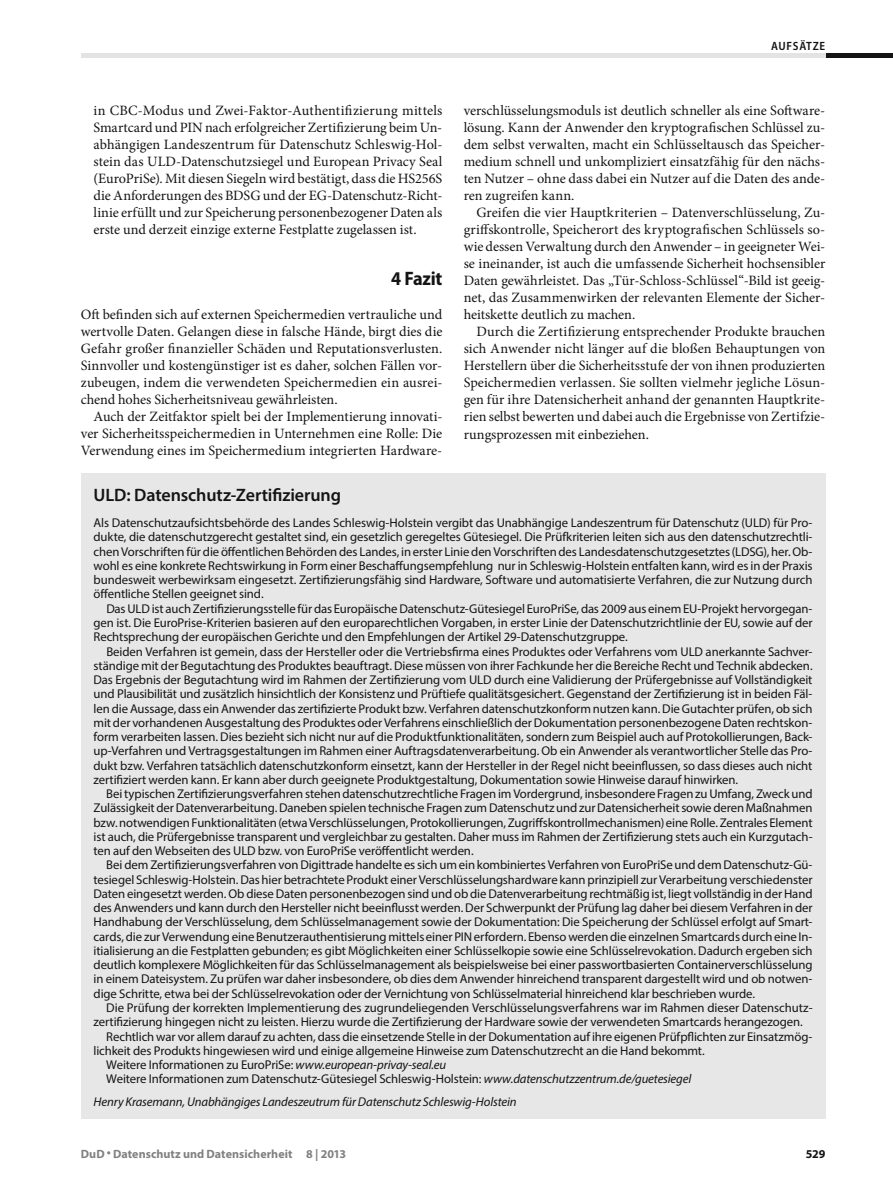
<style>
.page{position:relative;width:893px;height:1187px;background:#fff}
.page>*{position:absolute;margin:0;border:0;box-sizing:border-box;transform-origin:0 0}
.t1{font:700 semi-condensed 19.5px "Myriad Pro";letter-spacing:-.01em;color:#131413}
.t2{font:600 18px "Myriad Pro";letter-spacing:-.005em;color:#131413}
.t3{font:14.25px/17px "Minion Pro";letter-spacing:-.005em;color:#131413;text-align:justify}
.t4{font:12.75px/14.2px "Myriad Pro";letter-spacing:-.01em;color:#131413;text-align:justify}
.t5{font:italic 12.75px "Myriad Pro";letter-spacing:-.01em;color:#131413}
.t6{font:700 12px "Myriad Pro";letter-spacing:.005em;color:#818181}
.t7{font:600 semi-condensed 12px "Myriad Pro";letter-spacing:.06em;color:#131413}
.t8{font:700 12px "Myriad Pro";color:#131413}
.s1{font-style:italic}
</style>
<div class="page">
<div style="left:81px;top:474px;width:744px;height:645px;background:#e7e7e8"></div>
<div style="left:825px;top:53px;width:67px;height:5px;background:#131413"></div>
<div style="left:81px;top:53px;width:744px;height:5px;background:#e3e3e3"></div>
<p class="t7" style="left:771px;top:41px;width:55px">AUFSÄTZE</p>
<p class="t3" style="left:94px;top:103px;width:350px">in CBC-Modus und Zwei-Faktor-Authentifizierung mittels Smartcard und PIN nach erfolgreicher Zertifizierung beim Un&shy;abhängigen Landeszentrum für Datenschutz Schleswig-Hol&shy;stein das ULD-Datenschutzsiegel und European Privacy Seal (EuroPriSe). Mit diesen Siegeln wird bestätigt, dass die HS256S die Anforderungen des BDSG und der EG-Datenschutz-Richt&shy;linie erfüllt und zur Speicherung personenbezogener Daten als erste und derzeit einzige externe Festplatte zugelassen ist.</p>
<h1 class="t1" style="left:391px;top:271px;width:53px">4 Fazit</h1>
<p class="t3" style="left:81px;top:307px;width:363px">Oft befinden sich auf externen Speichermedien vertrauliche und wertvolle Daten. Gelangen diese in falsche Hände, birgt dies die Gefahr großer finanzieller Schäden und Reputationsverlusten.<br>Sinnvoller und kostengünstiger ist es daher, solchen Fällen vor&shy;zubeugen, indem die verwendeten Speichermedien ein ausrei&shy;chend hohes Sicherheitsniveau gewährleisten.</p>
<p class="t3" style="left:81px;top:409px;width:363px;text-indent:13px">Auch der Zeitfaktor spielt bei der Implementierung innovati&shy;ver Sicherheitsspeichermedien in Unternehmen eine Rolle: Die Verwendung eines im Speichermedium integrierten Hardware-</p>
<p class="t3" style="left:463px;top:103px;width:363px">verschlüsselungsmoduls ist deutlich schneller als eine Software&shy;lösung. Kann der Anwender den kryptografischen Schlüssel zu&shy;dem selbst verwalten, macht ein Schlüsseltausch das Speicher&shy;medium schnell und unkompliziert einsatzfähig für den nächs&shy;ten Nutzer – ohne dass dabei ein Nutzer auf die Daten des ande&shy;ren zugreifen kann.</p>
<p class="t3" style="left:463px;top:205px;width:363px;text-indent:13px">Greifen die vier Hauptkriterien – Datenverschlüsselung, Zu&shy;griffskontrolle, Speicherort des kryptografischen Schlüssels so&shy;wie dessen Verwaltung durch den Anwender – in geeigneter Wei&shy;se ineinander, ist auch die umfassende Sicherheit hochsensibler Daten gewährleistet. Das „Tür-Schloss-Schlüssel“-Bild ist geeig&shy;net, das Zusammenwirken der relevanten Elemente der Sicher&shy;heitskette deutlich zu machen.</p>
<p class="t3" style="left:463px;top:324px;width:363px;text-indent:13px">Durch die Zertifizierung entsprechender Produkte brauchen sich Anwender nicht länger auf die bloßen Behauptungen von Herstellern über die Sicherheitsstufe der von ihnen produzierten Speichermedien verlassen. Sie sollten vielmehr jegliche Lösun&shy;gen für ihre Datensicherheit anhand der genannten Hauptkrite&shy;rien selbst bewerten und dabei auch die Ergebnisse von Zertifzie&shy;rungsprozessen mit einbeziehen.</p>
<h2 class="t2" style="left:94px;top:488px;width:249px">ULD: Datenschutz-Zertifizierung</h2>
<p class="t4" style="left:94px;top:516px;width:720px">Als Datenschutzaufsichtsbehörde des Landes Schleswig-Holstein vergibt das Unabhängige Landeszentrum für Datenschutz (ULD) für Pro&shy;dukte, die datenschutzgerecht gestaltet sind, ein gesetzlich geregeltes Gütesiegel. Die Prüfkriterien leiten sich aus den datenschutzrechtli&shy;chen Vorschriften für die öffentlichen Behörden des Landes, in erster Linie den Vorschriften des Landesdatenschutzgesetztes (LDSG), her. Ob&shy;wohl es eine konkrete Rechtswirkung in Form einer Beschaffungsempfehlung nur in Schleswig-Holstein entfalten kann, wird es in der Praxis bundesweit werbewirksam eingesetzt. Zertifizierungsfähig sind Hardware, Software und automatisierte Verfahren, die zur Nutzung durch öffentliche Stellen geeignet sind.</p>
<p class="t4" style="left:94px;top:602px;width:720px;text-indent:13px">Das ULD ist auch Zertifizierungsstelle für das Europäische Datenschutz-Gütesiegel EuroPriSe, das 2009 aus einem EU-Projekt hervorgegan&shy;gen ist. Die EuroPrise-Kriterien basieren auf den europarechtlichen Vorgaben, in erster Linie der Datenschutzrichtlinie der EU, sowie auf der Rechtsprechung der europäischen Gerichte und den Empfehlungen der Artikel 29-Datenschutzgruppe.</p>
<p class="t4" style="left:94px;top:645px;width:720px;text-indent:13px">Beiden Verfahren ist gemein, dass der Hersteller oder die Vertriebsfirma eines Produktes oder Verfahrens vom ULD anerkannte Sachver&shy;ständige mit der Begutachtung des Produktes beauftragt. Diese müssen von ihrer Fachkunde her die Bereiche Recht und Technik abdecken.<br>Das Ergebnis der Begutachtung wird im Rahmen der Zertifizierung vom ULD durch eine Validierung der Prüfergebnisse auf Vollständigkeit und Plausibilität und zusätzlich hinsichtlich der Konsistenz und Prüftiefe qualitätsgesichert. Gegenstand der Zertifizierung ist in beiden Fäl&shy;len die Aussage, dass ein Anwender das zertifizierte Produkt bzw. Verfahren datenschutzkonform nutzen kann. Die Gutachter prüfen, ob sich mit der vorhandenen Ausgestaltung des Produktes oder Verfahrens einschließlich der Dokumentation personenbezogene Daten rechtskon&shy;form verarbeiten lassen. Dies bezieht sich nicht nur auf die Produktfunktionalitäten, sondern zum Beispiel auch auf Protokollierungen, Back&shy;up-Verfahren und Vertragsgestaltungen im Rahmen einer Auftragsdatenverarbeitung. Ob ein Anwender als verantwortlicher Stelle das Pro&shy;dukt bzw. Verfahren tatsächlich datenschutzkonform einsetzt, kann der Hersteller in der Regel nicht beeinflussen, so dass dieses auch nicht zertifiziert werden kann. Er kann aber durch geeignete Produktgestaltung, Dokumentation sowie Hinweise darauf hinwirken.</p>
<p class="t4" style="left:94px;top:787px;width:720px;text-indent:13px">Bei typischen Zertifizierungsverfahren stehen datenschutzrechtliche Fragen im Vordergrund, insbesondere Fragen zu Umfang, Zweck und Zulässigkeit der Datenverarbeitung. Daneben spielen technische Fragen zum Datenschutz und zur Datensicherheit sowie deren Maßnahmen bzw. notwendigen Funktionalitäten (etwa Verschlüsselungen, Protokollierungen, Zugriffskontrollmechanismen) eine Rolle. Zentrales Element ist auch, die Prüfergebnisse transparent und vergleichbar zu gestalten. Daher muss im Rahmen der Zertifizierung stets auch ein Kurzgutach&shy;ten auf den Webseiten des ULD bzw. von EuroPriSe veröffentlicht werden.</p>
<p class="t4" style="left:94px;top:858px;width:720px;text-indent:13px">Bei dem Zertifizierungsverfahren von Digittrade handelte es sich um ein kombiniertes Verfahren von EuroPriSe und dem Datenschutz-Gü&shy;tesiegel Schleswig-Holstein. Das hier betrachtete Produkt einer Verschlüsselungshardware kann prinzipiell zur Verarbeitung verschiedenster Daten eingesetzt werden. Ob diese Daten personenbezogen sind und ob die Datenverarbeitung rechtmäßig ist, liegt vollständig in der Hand des Anwenders und kann durch den Hersteller nicht beeinflusst werden. Der Schwerpunkt der Prüfung lag daher bei diesem Verfahren in der Handhabung der Verschlüsselung, dem Schlüsselmanagement sowie der Dokumentation: Die Speicherung der Schlüssel erfolgt auf Smart&shy;cards, die zur Verwendung eine Benutzerauthentisierung mittels einer PIN erfordern. Ebenso werden die einzelnen Smartcards durch eine In&shy;itialisierung an die Festplatten gebunden; es gibt Möglichkeiten einer Schlüsselkopie sowie eine Schlüsselrevokation. Dadurch ergeben sich deutlich komplexere Möglichkeiten für das Schlüsselmanagement als beispielsweise bei einer passwortbasierten Containerverschlüsselung in einem Dateisystem. Zu prüfen war daher insbesondere, ob dies dem Anwender hinreichend transparent dargestellt wird und ob notwen&shy;dige Schritte, etwa bei der Schlüsselrevokation oder der Vernichtung von Schlüsselmaterial hinreichend klar beschrieben wurde.</p>
<p class="t4" style="left:106px;top:1001px;width:707px">Die Prüfung der korrekten Implementierung des zugrundeliegenden Verschlüsselungsverfahrens war im Rahmen dieser Datenschutz-</p>
<p class="t4" style="left:94px;top:1015px;width:710px">zertifizierung hingegen nicht zu leisten. Hierzu wurde die Zertifizierung der Hardware sowie der verwendeten Smartcards herangezogen.</p>
<p class="t4" style="left:106px;top:1030px;width:707px">Rechtlich war vor allem darauf zu achten, dass die einsetzende Stelle in der Dokumentation auf ihre eigenen Prüfpflichten zur Einsatzmög-</p>
<p class="t4" style="left:94px;top:1044px;width:612px">lichkeit des Produkts hingewiesen wird und einige allgemeine Hinweise zum Datenschutzrecht an die Hand bekommt.</p>
<p class="t4" style="left:106px;top:1058px;width:341px">Weitere Informationen zu EuroPriSe: <span class="s1">www.european-privay-seal.eu</span></p>
<p class="t4" style="left:106px;top:1072px;width:586px">Weitere Informationen zum Datenschutz-Gütesiegel Schleswig-Holstein: <span class="s1">www.datenschutzzentrum.de/guetesiegel</span></p>
<p class="t5" style="left:94px;top:1096px;width:424px">Henry Krasemann, Unabhängiges Landeszeutrum für Datenschutz Schleswig-Holstein</p>
<p class="t6" style="left:81px;top:1149px;width:267px">DuD • Datenschutz und Datensicherheit 8 | 2013</p>
<p class="t8" style="left:805px;top:1149px;width:21px">529</p>
</div>
